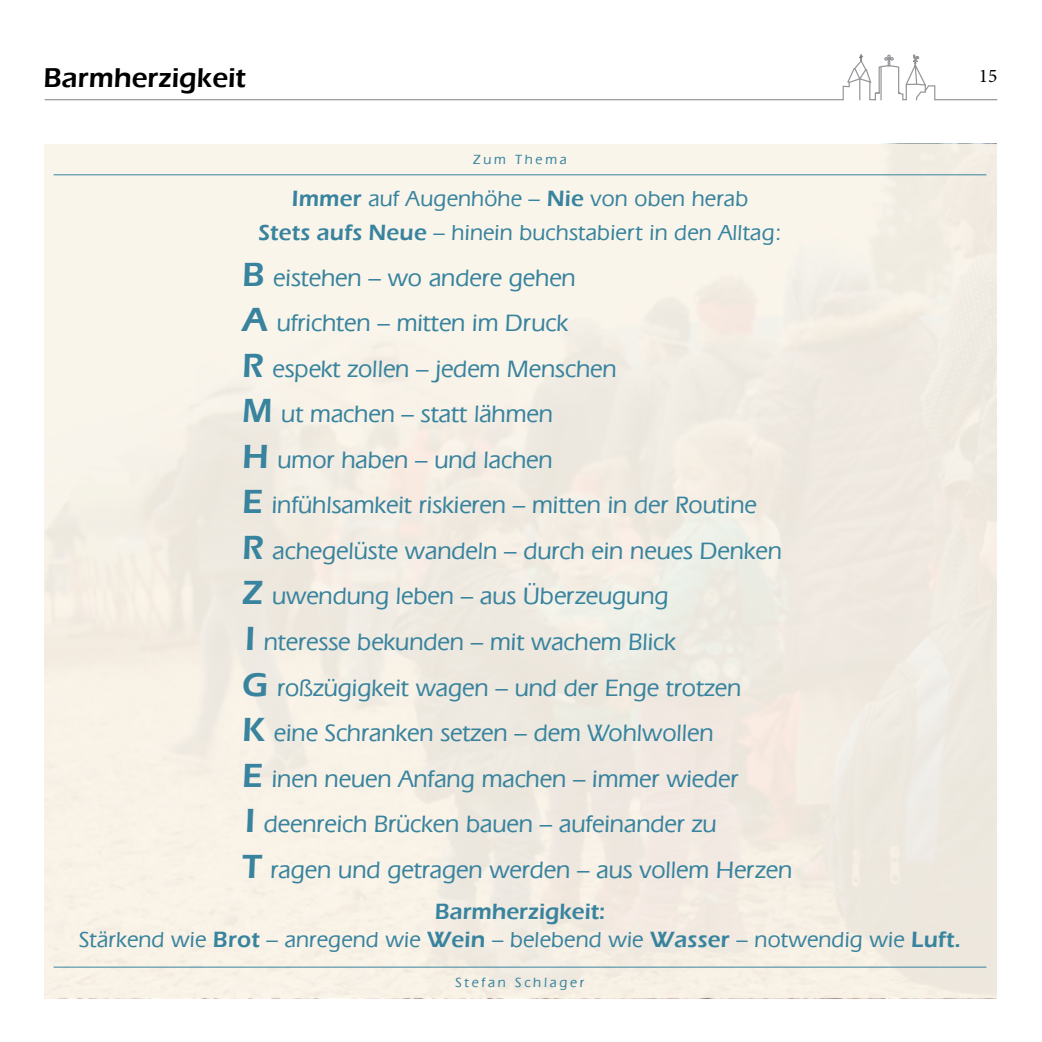
<style>
.page{position:relative;width:1042px;height:1042px;background:#fff}
.page>*{position:absolute;margin:0;border:0;box-sizing:border-box;transform-origin:0 0}
.t1{font:600 28px "Eras ITC";color:#000}
.t2{font:500 24.85px/45.5px "Eras IT Cby BT";color:#38839e}
.t3{font:500 22.75px/34.1px "Eras IT Cby BT";letter-spacing:.01em;color:#38839e;text-align:center}
.t4{font:600 22.75px "Eras ITC";color:#38839e}
.t5{font:19.25px "Minion Pro";color:#000}
.t6{font:500 14px "Eras IT Cby BT";letter-spacing:.2em;color:#38839e}
.s1{font-family:"Eras ITC";font-weight:600}
.s2{font-family:"Eras ITC";font-weight:600;font-size:34.48px}
</style>
<div class="page">
<svg style="left:45px;top:55px;width:952px;height:45px"></svg>
<div style="left:44px;top:144px;width:952px;height:853px;background:#faf4e9"></div>
<hr style="left:54px;top:174px;width:932px;height:1px;background:#38839e">
<hr style="left:54px;top:966px;width:932px;height:1px;background:#38839e">
<p class="t1" style="left:44px;top:62px;width:204px">Barmherzigkeit</p>
<p class="t5" style="left:979px;top:63px;width:20px">15</p>
<p class="t6" style="left:473px;top:151px;width:95px">Zum Thema</p>
<p class="t3" style="left:258px;top:181px;width:525px"><span class="s1">Immer</span> auf Augenhöhe – <span class="s1">Nie</span> von oben herab<br><span class="s1">Stets aufs Neue</span> – hinein buchstabiert in den Alltag:</p>
<p class="t2" style="left:242px;top:254px;width:551px"><span class="s2">B</span> eistehen – wo andere gehen<br><span class="s2">A</span> ufrichten – mitten im Druck<br><span class="s2">R</span> espekt zollen – jedem Menschen<br><span class="s2">M</span> ut machen – statt lähmen<br><span class="s2">H</span> umor haben – und lachen<br><span class="s2">E</span> infühlsamkeit riskieren – mitten in der Routine<br><span class="s2">R</span> achegelüste wandeln – durch ein neues Denken <span class="s2">Z</span> uwendung leben – aus Überzeugung<br><span class="s2">I</span> nteresse bekunden – mit wachem Blick<br><span class="s2">G</span> roßzügigkeit wagen – und der Enge trotzen<br><span class="s2">K</span> eine Schranken setzen – dem Wohlwollen<br><span class="s2">E</span> inen neuen Anfang machen – immer wieder<br><span class="s2">I</span> deenreich Brücken bauen – aufeinander zu<br><span class="s2">T</span> ragen und getragen werden – aus vollem Herzen</p>
<p class="t4" style="left:435px;top:899px;width:172px">Barmherzigkeit:</p>
<p class="t3" style="left:79px;top:921px;width:883px">Stärkend wie <span class="s1">Brot</span> – anregend wie <span class="s1">Wein</span> – belebend wie <span class="s1">Wasser</span> – notwendig wie <span class="s1">Luft.</span></p>
<p class="t6" style="left:455px;top:974px;width:130px">Stefan Schlager</p>
</div>
